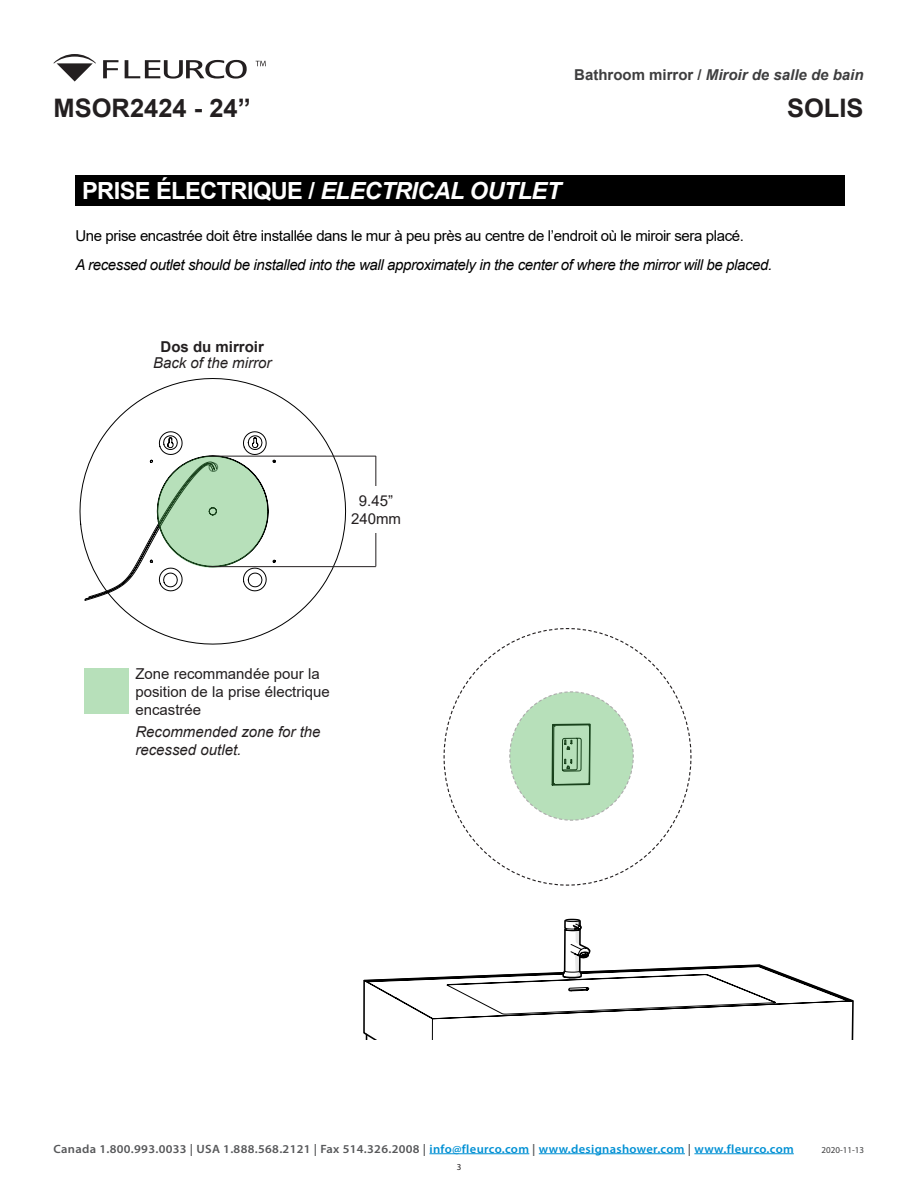
<style>
.page{position:relative;width:918px;height:1188px;background:#fff}
.page>*{position:absolute;margin:0;border:0;box-sizing:border-box;transform-origin:0 0}
.t1{font:700 25.5px "Arial";color:#231f20}
.t2{font:700 23.7px "Arial";letter-spacing:-.025em;color:#fff}
.t3{font:italic 15px "Arial";letter-spacing:-.025em;color:#000}
.t4{font:15px "Arial";letter-spacing:-.025em;color:#000}
.t5{font:15px/18px "Arial";color:#231f20}
.Instructions_Body_Te{font:italic 15px/18px "Arial";color:#231f20}
.t6{font:italic 700 15px "Arial";color:#3e3e3f}
.Instructions_Body_Te-2{font:700 15px "Arial";color:#231f20}
.t7{font:600 12px "Myriad Pro";letter-spacing:.025em;color:#57585a;scale:1.05 1}
.t8{font:9px "Myriad Pro";color:#3e3e3f}
.t9{font:9px "Myriad Pro";color:#231f20}
.s1{font-style:normal}
.s2{font-style:italic}
.s3{color:#0090d4}
</style>
<div class="page">
<div style="left:75px;top:176px;width:770px;height:30px;background:#000"></div>
<svg style="left:79px;top:378px;width:268px;height:267px"></svg>
<svg style="left:84px;top:431px;width:192px;height:170px"></svg>
<svg style="left:157px;top:456px;width:110px;height:112px;background:#acd4af"></svg>
<div style="left:85px;top:668px;width:44px;height:45px;background:#b7e0ba"></div>
<svg style="left:362px;top:485px;width:492px;height:555px"></svg>
<hr style="left:209px;top:456px;width:167px;height:1px;background:#231f20">
<hr style="left:209px;top:566px;width:167px;height:1px;background:#231f20">
<hr style="left:376px;top:456px;width:1px;height:110px;background:#231f20">
<div style="left:349px;top:487px;width:54px;height:46px;background:#fff"></div>
<hr style="left:429px;top:1153px;width:100px;height:1px;background:#0090d4">
<hr style="left:539px;top:1153px;width:146px;height:1px;background:#0090d4">
<hr style="left:694px;top:1153px;width:100px;height:1px;background:#0090d4">
<svg style="left:103px;top:60px;width:15px;height:18px"></svg>
<svg style="left:125px;top:60px;width:122px;height:19px"></svg>
<svg style="left:54px;top:54px;width:42px;height:28px"></svg>
<svg style="left:256px;top:61px;width:10px;height:5px"></svg>
<p class="t6" style="left:574px;top:64px;width:291px"><span class="s1">Bathroom mirror /</span> Miroir de salle de bain</p>
<h1 class="t1" style="left:54px;top:90px;width:199px">MSOR2424 - 24’’</h1>
<h1 class="t1" style="left:787px;top:90px;width:78px">SOLIS</h1>
<p class="t2" style="left:82px;top:174px;width:480px">PRISE ÉLECTRIQUE / <span class="s2">ELECTRICAL OUTLET</span></p>
<p class="t4" style="left:75px;top:225px;width:670px">Une prise encastrée doit être installée dans le mur à peu près au centre de l’endroit où le miroir sera placé.</p>
<p class="t3" style="left:75px;top:255px;width:699px">A recessed outlet should be installed into the wall approximately in the center of where the mirror will be placed.</p>
<p class="Instructions_Body_Te-2" style="left:161px;top:336px;width:105px">Dos du mirroir</p>
<p class="Instructions_Body_Te" style="left:153px;top:354px;width:120px">Back of the mirror</p>
<p class="t5" style="left:351px;top:492px;width:52px;text-align:center">9.45”<br>240mm</p>
<p class="t5" style="left:135px;top:665px;width:196px">Zone recommandée pour la position de la prise électrique encastrée</p>
<p class="Instructions_Body_Te" style="left:135px;top:723px;width:187px">Recommended zone for the recessed outlet.</p>
<p class="t7" style="left:54px;top:1141px;width:707px">Canada 1.800.993.0033 | USA 1.888.568.2121 | Fax 514.326.2008 | <span class="s3">info@fleurco.com</span> | <span class="s3">www.designashower.com</span> | <span class="s3">www.fleurco.com</span></p>
<p class="t8" style="left:822px;top:1144px;width:44px">2020-11-13</p>
<p class="t9" style="left:457px;top:1161px;width:6px">3</p>
</div>
